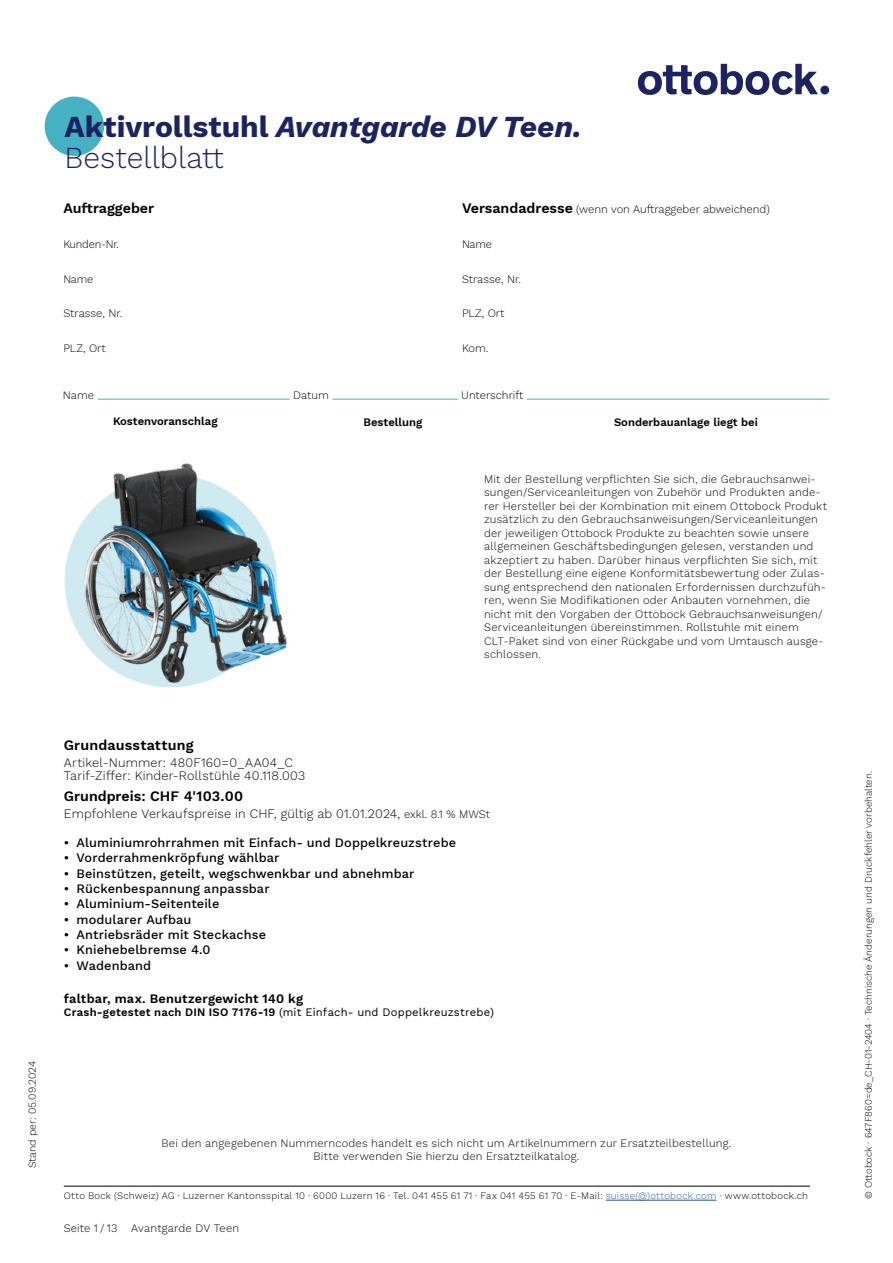
<style>
.page{position:relative;width:893px;height:1263px;background:#fff}
.page>*{position:absolute;margin:0;border:0;box-sizing:border-box;transform-origin:0 0}
.t1{font:italic 700 30px/31.8px "Work Sans";color:#1d2362}
.t2{font:600 14.25px "Work Sans";letter-spacing:.005em;color:#000}
.t3{font:500 12.75px "Work Sans";letter-spacing:.01em;color:#000}
.t4{font:300 12.75px/13.5px "Work Sans";letter-spacing:.01em;color:#000}
.t5{font:600 12.75px "Work Sans";letter-spacing:.015em;color:#000}
.t6{font:300 11.25px/13.5px "Work Sans";letter-spacing:.015em;color:#000}
.t7{font:11.25px "Work Sans";letter-spacing:.015em;color:#000}
.t8{font:600 11.25px "Work Sans";color:#000}
.t9{font:300 11.25px "Work Sans";letter-spacing:-.02em;color:#000}
.t10{font:300 10.5px "Work Sans";color:#000}
.t11{font:300 9.75px "Work Sans";letter-spacing:.015em;color:#000}
.s1{font-style:normal}
.s2{font-weight:300;font-style:normal}
.s3{font-weight:600;font-size:14.25px}
.s4{font-size:11.25px}
.s5{font-weight:600}
.s6{color:#275b9b}
</style>
<div class="page">
<div style="left:820px;top:86px;width:9px;height:8px;background:#1d2362;border-radius:50%"></div>
<svg style="left:638px;top:64px;width:180px;height:31px"></svg>
<div style="left:45px;top:97px;width:59px;height:59px;background:#44b2c3;border-radius:50%"></div>
<hr style="left:64px;top:1186px;width:746px;height:1px;background:#000">
<hr style="left:606px;top:1200px;width:110px;height:1px;background:#275b9b">
<hr style="left:98px;top:399px;width:192px;height:1px;background:#44b2c3">
<hr style="left:332px;top:399px;width:126px;height:1px;background:#44b2c3">
<hr style="left:527px;top:399px;width:302px;height:1px;background:#44b2c3">
<img style="left:64px;top:463px;width:223px;height:225px">
<h1 class="t1" style="left:65px;top:109px;width:518px"><span class="s1">Aktivrollstuhl</span> Avantgarde DV Teen.<br><span class="s2">Bestellblatt</span></h1>
<p class="t2" style="left:63px;top:197px;width:92px">Auftraggeber</p>
<p class="t9" style="left:63px;top:236px;width:57px">Kunden-Nr.</p>
<p class="t6" style="left:63px;top:272px;width:31px">Name</p>
<p class="t6" style="left:63px;top:306px;width:60px">Strasse, Nr.</p>
<p class="t6" style="left:63px;top:341px;width:44px">PLZ, Ort</p>
<p class="t6" style="left:462px;top:202px;width:309px"><span class="s3">Versandadresse</span> (wenn von Auftraggeber abweichend)</p>
<p class="t6" style="left:462px;top:237px;width:31px">Name</p>
<p class="t6" style="left:462px;top:272px;width:60px">Strasse, Nr.</p>
<p class="t6" style="left:462px;top:306px;width:44px">PLZ, Ort</p>
<p class="t6" style="left:462px;top:341px;width:28px">Kom.</p>
<p class="t6" style="left:63px;top:388px;width:33px">Name</p>
<p class="t6" style="left:293px;top:388px;width:37px">Datum</p>
<p class="t6" style="left:461px;top:388px;width:63px">Unterschrift</p>
<p class="t8" style="left:113px;top:412px;width:106px">Kostenvoranschlag</p>
<p class="t8" style="left:364px;top:414px;width:60px">Bestellung</p>
<p class="t8" style="left:614px;top:414px;width:145px">Sonderbauanlage liegt bei</p>
<p class="t6" style="left:484px;top:472px;width:344px">Mit der Bestellung verpflichten Sie sich, die Gebrauchsanwei&shy;sungen/Serviceanleitungen von Zubehör und Produkten ande&shy;rer Hersteller bei der Kombination mit einem Ottobock Produkt zusätzlich zu den Gebrauchsanweisungen/Serviceanleitungen der jeweiligen Ottobock Produkte zu beachten sowie unsere allgemeinen Geschäftsbedingungen gelesen, verstanden und akzeptiert zu haben. Darüber hinaus verpflichten Sie sich, mit der Bestellung eine eigene Konformitätsbewertung oder Zulas&shy;sung entsprechend den nationalen Erfordernissen durchzufüh&shy;ren, wenn Sie Modifikationen oder Anbauten vornehmen, die nicht mit den Vorgaben der Ottobock Gebrauchsanweisungen/ Serviceanleitungen übereinstimmen. Rollstuhle mit einem CLT-Paket sind von einer Rückgabe und vom Umtausch ausge&shy;schlossen.</p>
<p class="t10" style="left:25px;top:1168px;width:109px;rotate:-90deg">Stand per: 05.09.2024</p>
<p class="t2" style="left:64px;top:735px;width:131px">Grundausstattung</p>
<p class="t4" style="left:64px;top:755px;width:243px">Artikel-Nummer: 480F160=0_AA04_C<br>Tarif-Ziffer: Kinder-Rollstühle 40.118.003</p>
<p class="t2" style="left:64px;top:786px;width:181px">Grundpreis: CHF 4'103.00</p>
<p class="t4" style="left:64px;top:807px;width:428px">Empfohlene Verkaufspreise in CHF, gültig ab 01.01.2024, <span class="s4">exkl. 8.1 % MWSt</span></p>
<p class="t3" style="left:64px;top:833px;width:394px">• Aluminiumrohrrahmen mit Einfach- und Doppelkreuzstrebe</p>
<p class="t3" style="left:64px;top:848px;width:217px">• Vorderrahmenkröpfung wählbar</p>
<p class="t3" style="left:64px;top:864px;width:352px">• Beinstützen, geteilt, wegschwenkbar und abnehmbar</p>
<p class="t3" style="left:64px;top:879px;width:207px">• Rückenbespannung anpassbar</p>
<p class="t3" style="left:64px;top:894px;width:157px">• Aluminium-Seitenteile</p>
<p class="t3" style="left:64px;top:910px;width:129px">• modularer Aufbau</p>
<p class="t3" style="left:64px;top:925px;width:204px">• Antriebsräder mit Steckachse</p>
<p class="t3" style="left:64px;top:940px;width:148px">• Kniehebelbremse 4.0</p>
<p class="t3" style="left:64px;top:955px;width:89px">• Wadenband</p>
<p class="t5" style="left:64px;top:988px;width:241px">faltbar, max. Benutzergewicht 140 kg</p>
<p class="t7" style="left:64px;top:1004px;width:432px"><span class="s5">Crash-getestet nach DIN ISO 7176-19</span> (mit Einfach- und Doppelkreuzstrebe)</p>
<p class="t6" style="left:162px;top:1136px;width:571px;text-align:center">Bei den angegebenen Nummerncodes handelt es sich nicht um Artikelnummern zur Ersatzteilbestellung.<br>Bitte verwenden Sie hierzu den Ersatzteilkatalog.</p>
<p class="t11" style="left:64px;top:1189px;width:746px">Otto Bock (Schweiz) AG · Luzerner Kantonsspital 10 · 6000 Luzern 16 · Tel. 041 455 61 71 · Fax 041 455 61 70 · E-Mail: <span class="s6">suisse(@)ottobock.com</span> · www.ottobock.ch</p>
<p class="t6" style="left:64px;top:1221px;width:55px">Seite 1 / 13</p>
<p class="t6" style="left:131px;top:1221px;width:109px">Avantgarde DV Teen</p>
<p class="t11" style="left:861px;top:1199px;width:429px;rotate:-90deg">© Ottobock · 647F860=de_CH-01-2404 · Technische Änderungen und Druckfehler vorbehalten.</p>
</div>
